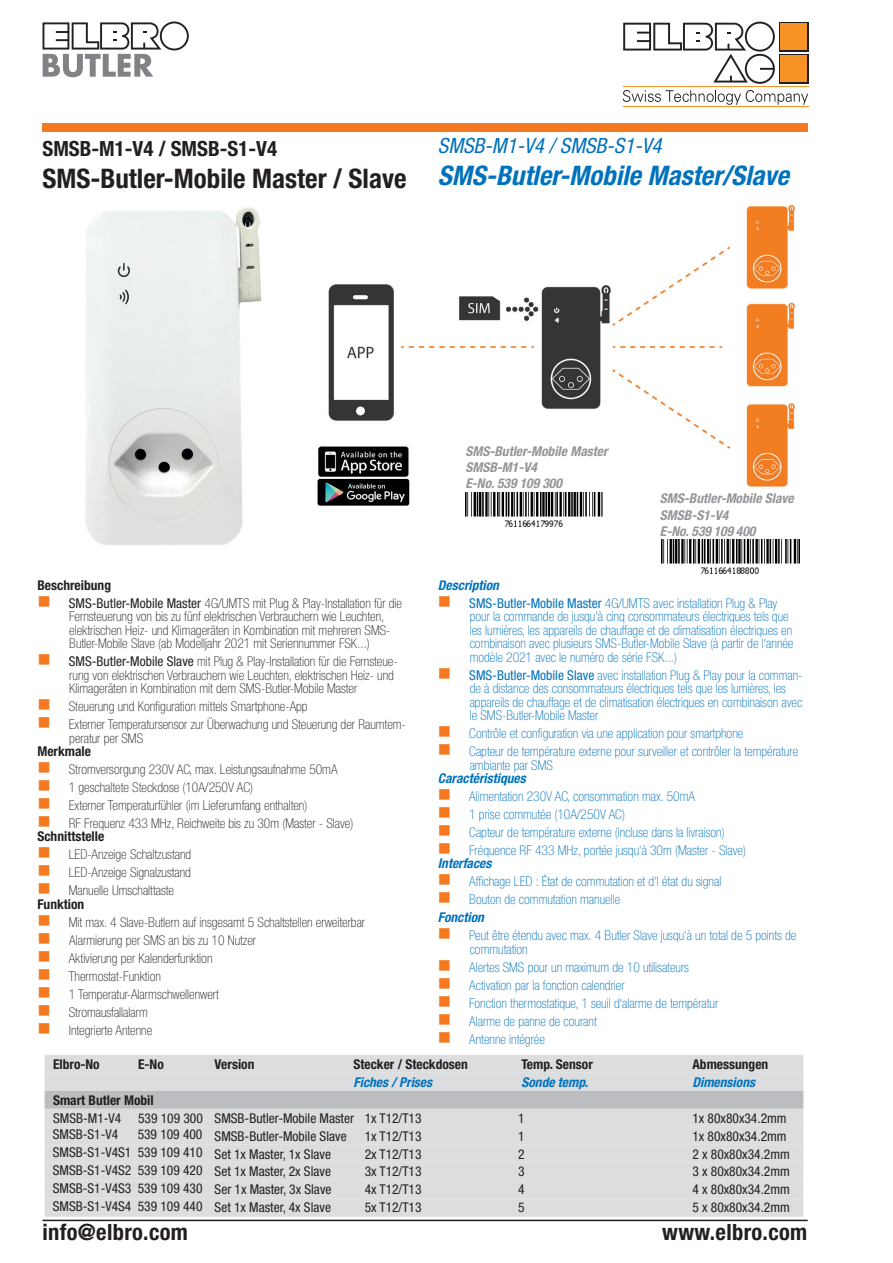
<style>
.page{position:relative;width:893px;height:1263px;background:#fff}
.page>*{position:absolute;margin:0;border:0;box-sizing:border-box;transform-origin:0 0}
.t1{font:700 condensed 27px "Helvetica Neue LT Std";color:#231f20}
.t2{font:italic 700 condensed 27px "Helvetica Neue LT Std";color:#0072bc}
.t3{font:700 condensed 22.5px "Helvetica Neue LT Std";letter-spacing:.015em;color:#231f20}
.t4{font:700 condensed 21px "Helvetica Neue LT Std";color:#231f20}
.t5{font:italic condensed 21px "Helvetica Neue LT Std";color:#0072bc}
.t6{font:100 condensed 13.5px/18px "Helvetica Neue LT Std";color:#0072bc}
.t7{font:100 condensed 13.5px/18px "Helvetica Neue LT Std";color:#231f20}
.t8{font:condensed 13.5px/18px "Helvetica Neue LT Std";color:#231f20}
.t9{font:700 condensed 13.5px "Helvetica Neue LT Std";color:#231f20}
.t10{font:italic 700 condensed 13.5px/16.2px "Helvetica Neue LT Std";color:#939598}
.t11{font:italic 700 condensed 13.5px "Helvetica Neue LT Std";color:#0072bc}
.s1{font-weight:700}
.s2{font-weight:400}
.s3{font-weight:700;font-style:italic}
</style>
<div class="page">
<div style="left:43px;top:123px;width:765px;height:9px;background:#f47921"></div>
<svg style="left:43px;top:21px;width:146px;height:56px"></svg>
<hr style="left:43px;top:1220px;width:765px;height:1px;background:#231f20">
<svg style="left:779px;top:22px;width:30px;height:29px"></svg>
<div style="left:779px;top:54px;width:30px;height:30px;background:linear-gradient(to right,#231f20,#231f20)"></div>
<svg style="left:623px;top:22px;width:152px;height:62px"></svg>
<div style="left:781px;top:23px;width:26px;height:27px;background:#f69226"></div>
<div style="left:781px;top:56px;width:26px;height:26px;background:#f69226"></div>
<svg style="left:623px;top:90px;width:185px;height:15px"></svg>
<hr style="left:623px;top:86px;width:186px;height:1px;background:#f69226">
<hr style="left:623px;top:106px;width:186px;height:1px;background:#f69226">
<div style="left:45px;top:1055px;width:758px;height:18px;background:#dcdddf"></div>
<div style="left:45px;top:1073px;width:758px;height:18px;background:#dcdddf"></div>
<div style="left:45px;top:1091px;width:758px;height:18px;background:#bcbdc0"></div>
<div style="left:45px;top:1109px;width:758px;height:18px;background:#dcdddf"></div>
<div style="left:45px;top:1127px;width:758px;height:18px;background:#dcdddf"></div>
<div style="left:45px;top:1145px;width:758px;height:18px;background:#dcdddf"></div>
<div style="left:45px;top:1163px;width:758px;height:18px;background:#dcdddf"></div>
<div style="left:45px;top:1181px;width:758px;height:18px;background:#dcdddf"></div>
<div style="left:45px;top:1199px;width:758px;height:18px;background:#dcdddf"></div>
<img style="left:465px;top:493px;width:138px;height:34px">
<img style="left:85px;top:207px;width:177px;height:338px">
<img style="left:662px;top:540px;width:137px;height:34px">
<img style="left:328px;top:204px;width:467px;height:283px">
<img style="left:466px;top:446px;width:143px;height:10px">
<img style="left:466px;top:462px;width:72px;height:10px">
<img style="left:466px;top:478px;width:97px;height:9px">
<img style="left:316px;top:444px;width:94px;height:62px">
<h3 class="t4" style="left:42px;top:141px;width:236px">SMSB-M1-V4 / SMSB-S1-V4</h3>
<h1 class="t1" style="left:42px;top:169px;width:366px">SMS-Butler-Mobile Master / Slave</h1>
<h3 class="t5" style="left:438px;top:133px;width:225px">SMSB-M1-V4 / SMSB-S1-V4</h3>
<h1 class="t2" style="left:438px;top:166px;width:353px">SMS-Butler-Mobile Master/Slave</h1>
<p class="t7" style="left:69px;top:577px;width:335px;text-indent:-31px"><span class="s1">Beschreibung<br></span><span class="s2">SMS-Butler-Mobile Master</span> 4G/UMTS mit Plug &amp; Play-Installation für die</p>
<p class="t7" style="left:69px;top:611px;width:323px;line-height:13.5px">Fernsteuerung von bis zu fünf elektrischen Verbrauchern wie Leuchten, elektrischen Heiz- und Klimageräten in Kombination mit mehreren SMS-<br>Butler-Mobile Slave (ab Modelljahr 2021 mit Seriennummer FSK...)</p>
<p class="t7" style="left:69px;top:656px;width:330px;line-height:13.5px"><span class="s2">SMS-Butler-Mobile Slave</span> mit Plug &amp; Play-Installation für die Fernsteue&shy;rung von elektrischen Verbrauchern wie Leuchten, elektrischen Heiz- und<br>Klimageräten in Kombination mit dem SMS-Butler-Mobile Master</p>
<p class="t7" style="left:69px;top:698px;width:338px">Steuerung und Konfiguration mittels Smartphone-App<br>Externer Temperatursensor zur Überwachung und Steuerung der Raumtem-</p>
<p class="t7" style="left:69px;top:730px;width:75px">peratur per SMS</p>
<p class="t9" style="left:37px;top:746px;width:55px">Merkmale</p>
<p class="t7" style="left:69px;top:761px;width:286px">Stromversorgung 230V AC, max. Leistungsaufnahme 50mA<br>1 geschaltete Steckdose (10A/250V AC)<br>Externer Temperaturfühler (im Lieferumfang enthalten)<br>RF Frequenz 433 MHz, Reichweite bis zu 30m (Master - Slave)</p>
<p class="t9" style="left:37px;top:832px;width:68px">Schnittstelle</p>
<p class="t7" style="left:69px;top:847px;width:124px;text-align:justify">LED-Anzeige Schaltzustand LED-Anzeige Signalzustand Manuelle Umschalttaste</p>
<p class="t9" style="left:37px;top:899px;width:48px">Funktion</p>
<p class="t7" style="left:69px;top:914px;width:298px">Mit max. 4 Slave-Butlern auf insgesamt 5 Schaltstellen erweiterbar Alarmierung per SMS an bis zu 10 Nutzer<br>Aktivierung per Kalenderfunktion<br>Thermostat-Funktion<br>1 Temperatur-Alarmschwellenwert<br>Stromausfallalarm<br>Integrierte Antenne</p>
<p class="t10" style="left:465px;top:444px;width:144px">SMS-Butler-Mobile Master<br>SMSB-M1-V4<br>E-No. 539 109 300</p>
<p class="t10" style="left:660px;top:492px;width:135px">SMS-Butler-Mobile Slave<br>SMSB-S1-V4<br>E-No. 539 109 400</p>
<p class="t6" style="left:469px;top:577px;width:310px;text-indent:-31px"><span class="s3">Description<br></span><span class="s2">SMS-Butler-Mobile Master</span> 4G/UMTS avec installation Plug &amp; Play</p>
<p class="t6" style="left:470px;top:611px;width:325px;line-height:13.5px">pour la commande de jusqu’à cinq consommateurs électriques tels que les lumières, les appareils de chauffage et de climatisation électriques en combinaison avec plusieurs SMS-Butler-Mobile Slave (à partir de l‘année modèle 2021 avec le numéro de série FSK...)</p>
<p class="t6" style="left:469px;top:669px;width:335px;line-height:13.5px"><span class="s2">SMS-Butler-Mobile Slave</span> avec installation Plug &amp; Play pour la comman&shy;de à distance des consommateurs électriques tels que les lumières, les appareils de chauffage et de climatisation électriques en combinaison avec le SMS-Butler-Mobile Master</p>
<p class="t6" style="left:469px;top:725px;width:330px">Contrôle et configuration via une application pour smartphone<br>Capteur de température externe pour surveiller et contrôler la température</p>
<p class="t6" style="left:470px;top:757px;width:85px">ambiante par SMS</p>
<p class="t11" style="left:438px;top:773px;width:89px">Caractéristiques</p>
<p class="t6" style="left:469px;top:788px;width:278px">Alimentation 230V AC, consommation max. 50mA<br>1 prise commutée (10A/250V AC)<br>Capteur de température externe (incluse dans la livraison)<br>Fréquence RF 433 MHz, portée jusqu‘à 30m (Master - Slave)</p>
<p class="t11" style="left:438px;top:859px;width:55px">Interfaces</p>
<p class="t6" style="left:469px;top:874px;width:254px">Affichage LED : État de commutation et d‘l état du signal<br>Bouton de commutation manuelle</p>
<p class="t11" style="left:438px;top:913px;width:48px">Fonction</p>
<p class="t6" style="left:469px;top:930px;width:329px;line-height:13.5px">Peut être étendu avec max. 4 Butler Slave jusqu‘à un total de 5 points de commutation</p>
<p class="t6" style="left:469px;top:959px;width:251px">Alertes SMS pour un maximum de 10 utilisateurs Activation par la fonction calendrier<br>Fonction thermostatique, 1 seuil d‘alarme de températur Alarme de panne de courant<br>Antenne intégrée</p>
<p class="t9" style="left:53px;top:1059px;width:48px">Elbro-No</p>
<p class="t9" style="left:138px;top:1059px;width:27px">E-No</p>
<p class="t9" style="left:215px;top:1059px;width:41px">Version</p>
<p class="t9" style="left:353px;top:1059px;width:116px">Stecker / Steckdosen</p>
<p class="t9" style="left:521px;top:1059px;width:73px">Temp. Sensor</p>
<p class="t9" style="left:692px;top:1059px;width:77px">Abmessungen</p>
<p class="t11" style="left:353px;top:1077px;width:80px">Fiches / Prises</p>
<p class="t11" style="left:521px;top:1077px;width:68px">Sonde temp.</p>
<p class="t11" style="left:692px;top:1077px;width:64px">Dimensions</p>
<p class="t9" style="left:53px;top:1095px;width:102px">Smart Butler Mobil</p>
<p class="t8" style="left:53px;top:1109px;width:370px">SMSB-M1-V4 539 109 300 SMSB-Butler-Mobile Master 1x T12/T13</p>
<p class="t8" style="left:518px;top:1109px;width:8px">1</p>
<p class="t8" style="left:692px;top:1109px;width:96px">1x 80x80x34.2mm</p>
<p class="t8" style="left:215px;top:1127px;width:134px">SMSB-Butler-Mobile Slave</p>
<p class="t8" style="left:365px;top:1127px;width:58px">1x T12/T13</p>
<p class="t8" style="left:518px;top:1127px;width:8px">1</p>
<p class="t8" style="left:692px;top:1127px;width:96px">1x 80x80x34.2mm</p>
<p class="t8" style="left:215px;top:1145px;width:118px">Set 1x Master, 1x Slave</p>
<p class="t8" style="left:365px;top:1145px;width:58px">2x T12/T13</p>
<p class="t8" style="left:518px;top:1145px;width:8px">2</p>
<p class="t8" style="left:692px;top:1145px;width:99px">2 x 80x80x34.2mm</p>
<p class="t8" style="left:215px;top:1163px;width:118px">Set 1x Master, 2x Slave</p>
<p class="t8" style="left:365px;top:1163px;width:58px">3x T12/T13</p>
<p class="t8" style="left:518px;top:1163px;width:8px">3</p>
<p class="t8" style="left:692px;top:1163px;width:99px">3 x 80x80x34.2mm</p>
<p class="t8" style="left:215px;top:1181px;width:118px">Ser 1x Master, 3x Slave</p>
<p class="t8" style="left:365px;top:1181px;width:58px">4x T12/T13</p>
<p class="t8" style="left:518px;top:1181px;width:8px">4</p>
<p class="t8" style="left:692px;top:1181px;width:99px">4 x 80x80x34.2mm</p>
<p class="t8" style="left:53px;top:1126px;width:67px">SMSB-S1-V4</p>
<p class="t8" style="left:53px;top:1126px;width:280px;text-indent:85px">539 109 400<br>SMSB-S1-V4S1 539 109 410<br>SMSB-S1-V4S2 539 109 420<br>SMSB-S1-V4S3 539 109 430<br>SMSB-S1-V4S4 539 109 440 Set 1x Master, 4x Slave</p>
<p class="t8" style="left:365px;top:1199px;width:58px">5x T12/T13</p>
<p class="t8" style="left:518px;top:1199px;width:8px">5</p>
<p class="t8" style="left:692px;top:1199px;width:99px">5 x 80x80x34.2mm</p>
<h2 class="t3" style="left:43px;top:1224px;width:147px">info@elbro.com</h2>
<h2 class="t3" style="left:662px;top:1224px;width:147px">www.elbro.com</h2>
</div>
